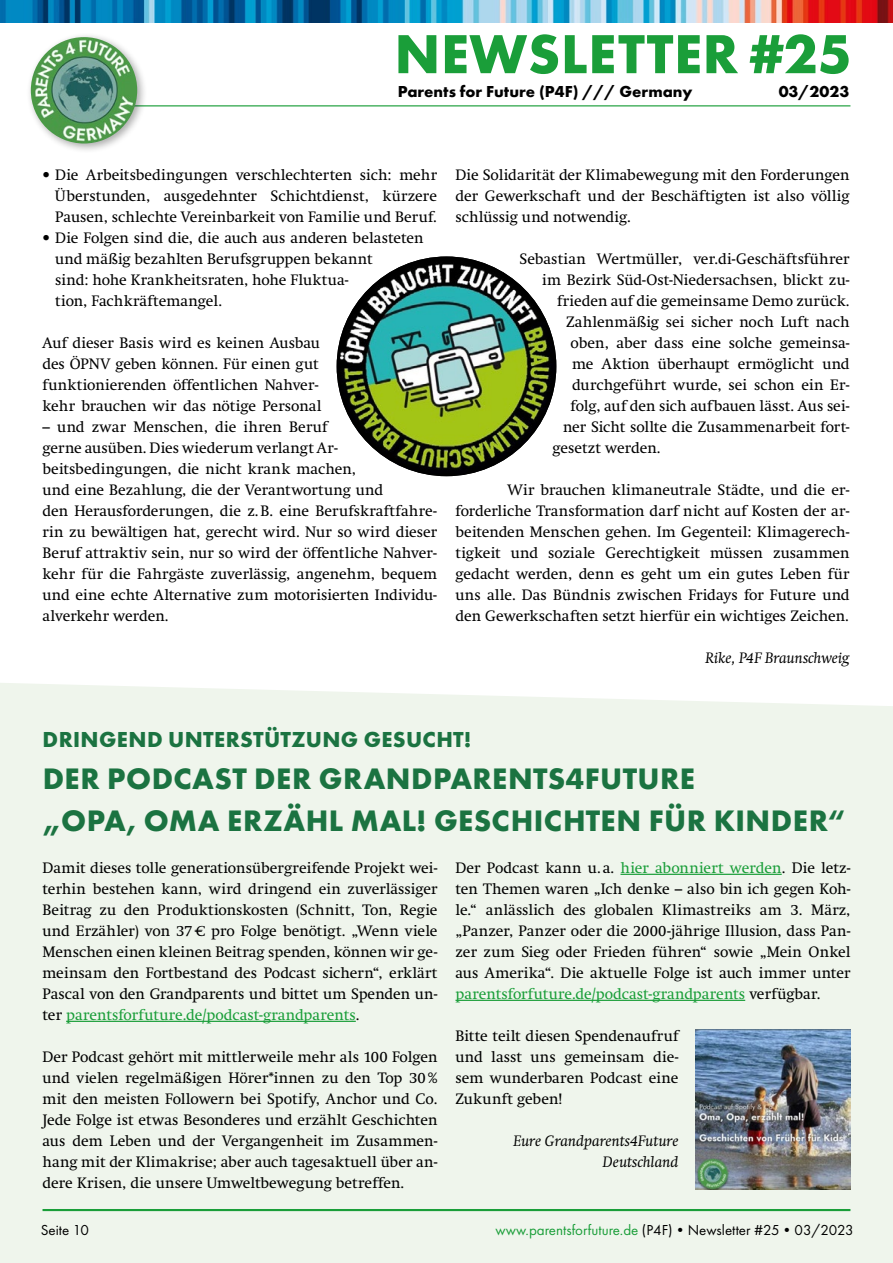
<style>
.page{position:relative;width:893px;height:1263px;background:#fff}
.page>*{position:absolute;margin:0;border:0;box-sizing:border-box;transform-origin:0 0}
.t1{font:700 57px "Futura PT";letter-spacing:.01em;color:#1a9e39}
.t2{font:700 30.75px/42px "Futura PT";letter-spacing:.015em;color:#1b7341}
.t3{font:700 22.5px "Futura PT";letter-spacing:.015em;color:#1b7341}
.t4{font:700 16.5px "Futura PT";color:#000}
.t5{font:15px/21px "Swift";letter-spacing:.005em;color:#000;text-align:justify}
.t6{font:15px "Futura PT";color:#000}
.t7{font:italic 15px/21px "Swift";color:#000;text-align:right}
.s1{color:#1a9e39}
</style>
<div class="page">
<div style="left:0;top:683px;width:893px;height:580px;background:#eff5ec"></div>
<hr style="left:66px;top:1021px;width:290px;height:1px;background:#1a9e39">
<hr style="left:620px;top:874px;width:162px;height:1px;background:#1a9e39">
<hr style="left:455px;top:1000px;width:290px;height:1px;background:#1a9e39">
<img style="left:0;top:0;width:893px;height:22px">
<hr style="left:43px;top:105px;width:807px;height:1px;background:#1a9e39">
<div style="left:26px;top:32px;width:122px;height:122px;background:#000;opacity:.33"></div>
<img style="left:31px;top:37px;width:106px;height:107px;border-radius:53px">
<hr style="left:43px;top:1209px;width:807px;height:2px;background:#1a9e39">
<img style="left:337px;top:256px;width:219px;height:220px;border-radius:110px">
<img style="left:695px;top:1029px;width:155px;height:160px">
<h1 class="t1" style="left:394px;top:17px;width:459px">NEWSLETTER #25</h1>
<p class="t4" style="left:398px;top:81px;width:296px">Parents for Future (P4F) /// Germany</p>
<p class="t4" style="left:779px;top:81px;width:72px">03/2023</p>
<p class="t5" style="left:55px;top:164px;width:383px;text-indent:-13px">• Die Arbeitsbedingungen verschlechterten sich: mehr Überstunden, ausgedehnter Schichtdienst, kürzere Pausen, schlechte Vereinbarkeit von Familie und Beruf.</p>
<p class="t5" style="left:55px;top:227px;width:370px;text-align:left;text-indent:-13px">• Die Folgen sind die, die auch aus anderen belasteten und mäßig bezahlten Berufsgruppen bekannt<br>sind: hohe Krankheitsraten, hohe Fluktua-<br>tion, Fachkräftemangel.</p>
<p class="t5" style="left:43px;top:332px;width:280px;text-align:left">Auf dieser Basis wird es keinen Ausbau des ÖPNV geben können. Für einen gut funktionierenden öffentlichen Nahver&shy;kehr brauchen wir das nötige Personal</p>
<p class="t5" style="left:43px;top:416px;width:396px;text-align:left">– und zwar Menschen, die ihren Beruf<br>gerne ausüben. Dies wiederum verlangt Ar&shy;beitsbedingungen, die nicht krank machen,<br>und eine Bezahlung, die der Verantwortung und<br>den Herausforderungen, die z.B. eine Berufskraftfahre&shy;rin zu bewältigen hat, gerecht wird. Nur so wird dieser Beruf attraktiv sein, nur so wird der öffentliche Nahver&shy;kehr für die Fahrgäste zuverlässig, angenehm, bequem und eine echte Alternative zum motorisierten Individu&shy;alverkehr werden.</p>
<p class="t5" style="left:455px;top:164px;width:396px">Die Solidarität der Klimabewegung mit den Forderungen der Gewerkschaft und der Beschäftigten ist also völlig schlüssig und notwendig.</p>
<p class="t5" style="left:520px;top:248px;width:332px">Sebastian Wertmüller, ver.di-Geschäftsführer</p>
<p class="t5" style="left:542px;top:269px;width:309px">im Bezirk Süd-Ost-Niedersachsen, blickt zu-</p>
<p class="t5" style="left:557px;top:290px;width:294px">frieden auf die gemeinsame Demo zurück.</p>
<p class="t5" style="left:566px;top:311px;width:285px">Zahlenmäßig sei sicher noch Luft nach</p>
<p class="t5" style="left:571px;top:332px;width:280px">oben, aber dass eine solche gemeinsa-</p>
<p class="t5" style="left:572px;top:353px;width:279px">me Aktion überhaupt ermöglicht und</p>
<p class="t5" style="left:572px;top:374px;width:279px">durchgeführt wurde, sei schon ein Er-</p>
<p class="t5" style="left:571px;top:395px;width:280px">folg, auf den sich aufbauen lässt. Aus sei-</p>
<p class="t5" style="left:563px;top:416px;width:288px">ner Sicht sollte die Zusammenarbeit fort-</p>
<p class="t5" style="left:553px;top:437px;width:110px">gesetzt werden.</p>
<p class="t5" style="left:455px;top:479px;width:396px;text-indent:52px">Wir brauchen klimaneutrale Städte, und die er&shy;forderliche Transformation darf nicht auf Kosten der ar&shy;beitenden Menschen gehen. Im Gegenteil: Klimagerech&shy;tigkeit und soziale Gerechtigkeit müssen zusammen gedacht werden, denn es geht um ein gutes Leben für uns alle. Das Bündnis zwischen Fridays for Future und den Gewerkschaften setzt hierfür ein wichtiges Zeichen.</p>
<p class="t7" style="left:705px;top:647px;width:146px">Rike, P4F Braunschweig</p>
<h3 class="t3" style="left:43px;top:725px;width:430px">DRINGEND UNTERSTÜTZUNG GESUCHT!</h3>
<h2 class="t2" style="left:43px;top:757px;width:804px">DER PODCAST DER GRANDPARENTS4FUTURE<br>„OPA, OMA ERZÄHL MAL! GESCHICHTEN FÜR KINDER“</h2>
<p class="t5" style="left:43px;top:857px;width:396px">Damit dieses tolle generationsübergreifende Projekt wei&shy;terhin bestehen kann, wird dringend ein zuverlässiger Beitrag zu den Produktionskosten (Schnitt, Ton, Regie und Erzähler) von 37€ pro Folge benötigt. „Wenn viele Menschen einen kleinen Beitrag spenden, können wir ge&shy;meinsam den Fortbestand des Podcast sichern“, erklärt Pascal von den Grandparents und bittet um Spenden un&shy;ter <span class="s1">parentsforfuture.de/podcast-grandparents</span>.</p>
<p class="t5" style="left:43px;top:1046px;width:396px">Der Podcast gehört mit mittlerweile mehr als 100 Folgen und vielen regelmäßigen Hörer*innen zu den Top 30% mit den meisten Followern bei Spotify, Anchor und Co.<br>Jede Folge ist etwas Besonderes und erzählt Geschichten aus dem Leben und der Vergangenheit im Zusammen&shy;hang mit der Klimakrise; aber auch tagesaktuell über an&shy;dere Krisen, die unsere Umweltbewegung betreffen.</p>
<p class="t5" style="left:455px;top:857px;width:396px">Der Podcast kann u.a. <span class="s1">hier abonniert werden</span>. Die letz&shy;ten Themen waren „Ich denke – also bin ich gegen Koh&shy;le.“ anlässlich des globalen Klimastreiks am 3. März, „Panzer, Panzer oder die 2000-jährige Illusion, dass Pan&shy;zer zum Sieg oder Frieden führen“ sowie „Mein Onkel aus Amerika“. Die aktuelle Folge ist auch immer unter <span class="s1">parentsforfuture.de/podcast-grandparents</span> verfügbar.</p>
<p class="t5" style="left:455px;top:1025px;width:224px">Bitte teilt diesen Spendenaufruf und lasst uns gemeinsam die&shy;sem wunderbaren Podcast eine Zukunft geben!</p>
<p class="t7" style="left:513px;top:1130px;width:167px">Eure Grandparents4Future<br>Deutschland</p>
<p class="t6" style="left:41px;top:1221px;width:50px">Seite 10</p>
<p class="t6" style="left:496px;top:1221px;width:360px"><span class="s1">www.parentsforfuture.de</span> (P4F)•Newsletter #25•03/2023</p>
</div>
